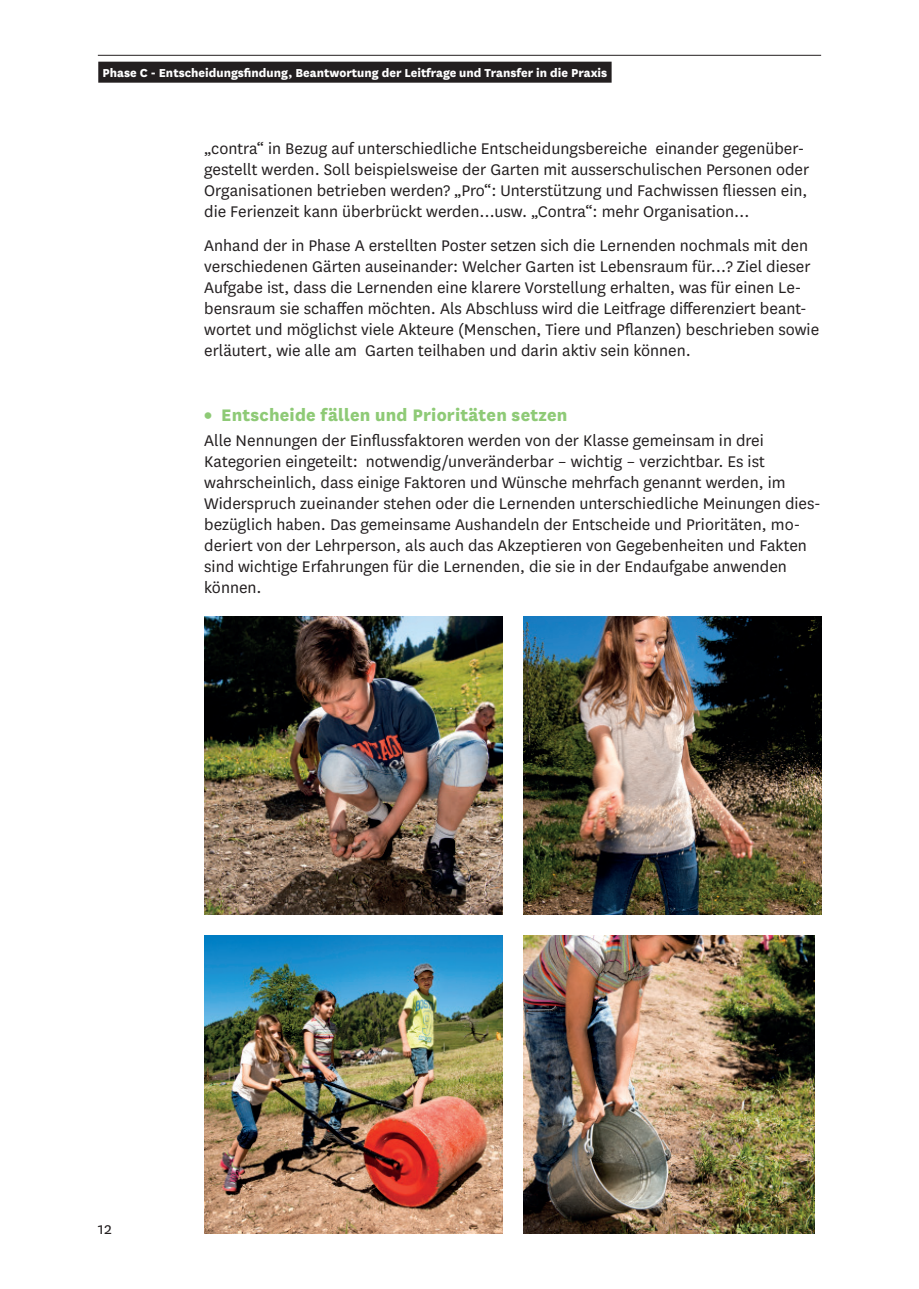
<style>
.page{position:relative;width:919px;height:1289px;background:#fff}
.page>*{position:absolute;margin:0;border:0;box-sizing:border-box;transform-origin:0 0}
.t1{font:800 19.5px "National";letter-spacing:.01em;color:#8eca76}
.t2{font:18px/21px "National";color:#231f20}
.t3{font:800 13.5px "National";color:#fff}
.s1{font-weight:900}
</style>
<div class="page">
<hr style="left:98px;top:55px;width:723px;height:1px;background:#231f20">
<div style="left:98px;top:62px;width:513px;height:21px;background:#231f20"></div>
<img style="left:204px;top:617px;width:298px;height:297px">
<img style="left:204px;top:935px;width:298px;height:298px">
<img style="left:523px;top:617px;width:298px;height:297px">
<img style="left:523px;top:935px;width:291px;height:298px">
<p class="t3" style="left:102px;top:63px;width:506px">Phase C - Entscheidungsfindung, Beantwortung der Leitfrage und Transfer in die Praxis</p>
<p class="t2" style="left:204px;top:137px;width:606px">„contra“ in Bezug auf unterschiedliche Entscheidungsbereiche einander gegenüber&shy;gestellt werden. Soll beispielsweise der Garten mit ausserschulischen Personen oder Organisationen betrieben werden? „Pro“: Unterstützung und Fachwissen fliessen ein, die Ferienzeit kann überbrückt werden…usw. „Contra“: mehr Organisation…</p>
<p class="t2" style="left:204px;top:234px;width:616px">Anhand der in Phase A erstellten Poster setzen sich die Lernenden nochmals mit den verschiedenen Gärten auseinander: Welcher Garten ist Lebensraum für…? Ziel dieser Aufgabe ist, dass die Lernenden eine klarere Vorstellung erhalten, was für einen Le&shy;bensraum sie schaffen möchten. Als Abschluss wird die Leitfrage differenziert beant&shy;wortet und möglichst viele Akteure (Menschen, Tiere und Pflanzen) beschrieben sowie erläutert, wie alle am Garten teilhaben und darin aktiv sein können.</p>
<p class="t1" style="left:204px;top:401px;width:364px"><span class="s1">•</span> Entscheide fällen und Prioritäten setzen</p>
<p class="t2" style="left:204px;top:429px;width:618px">Alle Nennungen der Einflussfaktoren werden von der Klasse gemeinsam in drei Kategorien eingeteilt: notwendig/unveränderbar – wichtig – verzichtbar. Es ist wahrscheinlich, dass einige Faktoren und Wünsche mehrfach genannt werden, im Widerspruch zueinander stehen oder die Lernenden unterschiedliche Meinungen dies&shy;bezüglich haben. Das gemeinsame Aushandeln der Entscheide und Prioritäten, mo&shy;deriert von der Lehrperson, als auch das Akzeptieren von Gegebenheiten und Fakten sind wichtige Erfahrungen für die Lernenden, die sie in der Endaufgabe anwenden können.</p>
<p class="t2" style="left:98px;top:1216px;width:16px">12</p>
</div>
